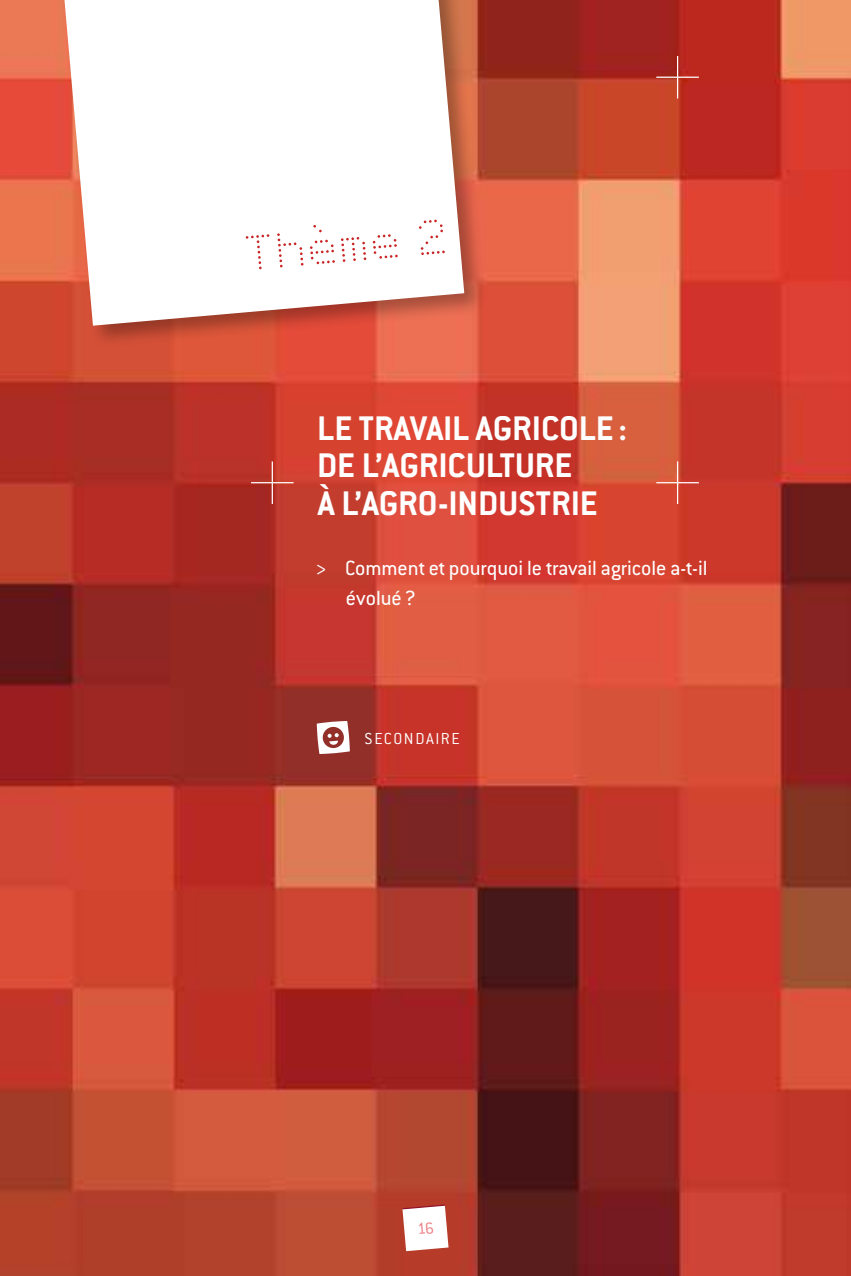
<style>
.page{position:relative;width:851px;height:1276px;background:#fff}
.page>*{position:absolute;margin:0;border:0;box-sizing:border-box;transform-origin:0 0}
.t1{font:300 52.5px "Foundry Plek";color:#cb2424}
.t2{font:700 37.5px/37.5px "Conduit ITC Std";color:#fff}
.t3{font:22.5px/30px "Conduit ITC Std";color:#fff}
.t4{font:300 17.5px "Conduit ITC Std";color:#fff}
</style>
<div class="page">
<img style="left:0;top:0;width:850px;height:1276px">
<svg style="left:317px;top:721px;width:33px;height:33px"></svg>
<div style="left:58px;top:0;width:429px;height:349px;background:#000;opacity:.3"></div>
<svg style="left:64px;top:0;width:400px;height:326px"></svg>
<hr style="left:677px;top:56px;width:1px;height:42px;background:#fff">
<hr style="left:272px;top:56px;width:1px;height:42px;background:#fff">
<hr style="left:677px;top:461px;width:1px;height:43px;background:#fff">
<hr style="left:272px;top:461px;width:1px;height:43px;background:#fff">
<hr style="left:656px;top:77px;width:42px;height:1px;background:#fff">
<hr style="left:251px;top:77px;width:42px;height:1px;background:#fff">
<hr style="left:656px;top:482px;width:42px;height:1px;background:#fff">
<hr style="left:251px;top:482px;width:42px;height:1px;background:#fff">
<svg style="left:401px;top:1203px;width:47px;height:48px"></svg>
<h1 class="t1" style="left:240px;top:221px;width:206px;rotate:-5deg">Thème 2</h1>
<p class="t2" style="left:317px;top:408px;width:311px">LE TRAVAIL AGRICOLE :<br>DE L’AGRICULTURE<br>À L’AGRO-INDUSTRIE</p>
<p class="t3" style="left:346px;top:552px;width:363px;text-indent:-31px">&gt; Comment et pourquoi le travail agricole a-t-il évolué ?</p>
<p class="t4" style="left:364px;top:727px;width:11px">SECONDAIRE</p>
</div>
